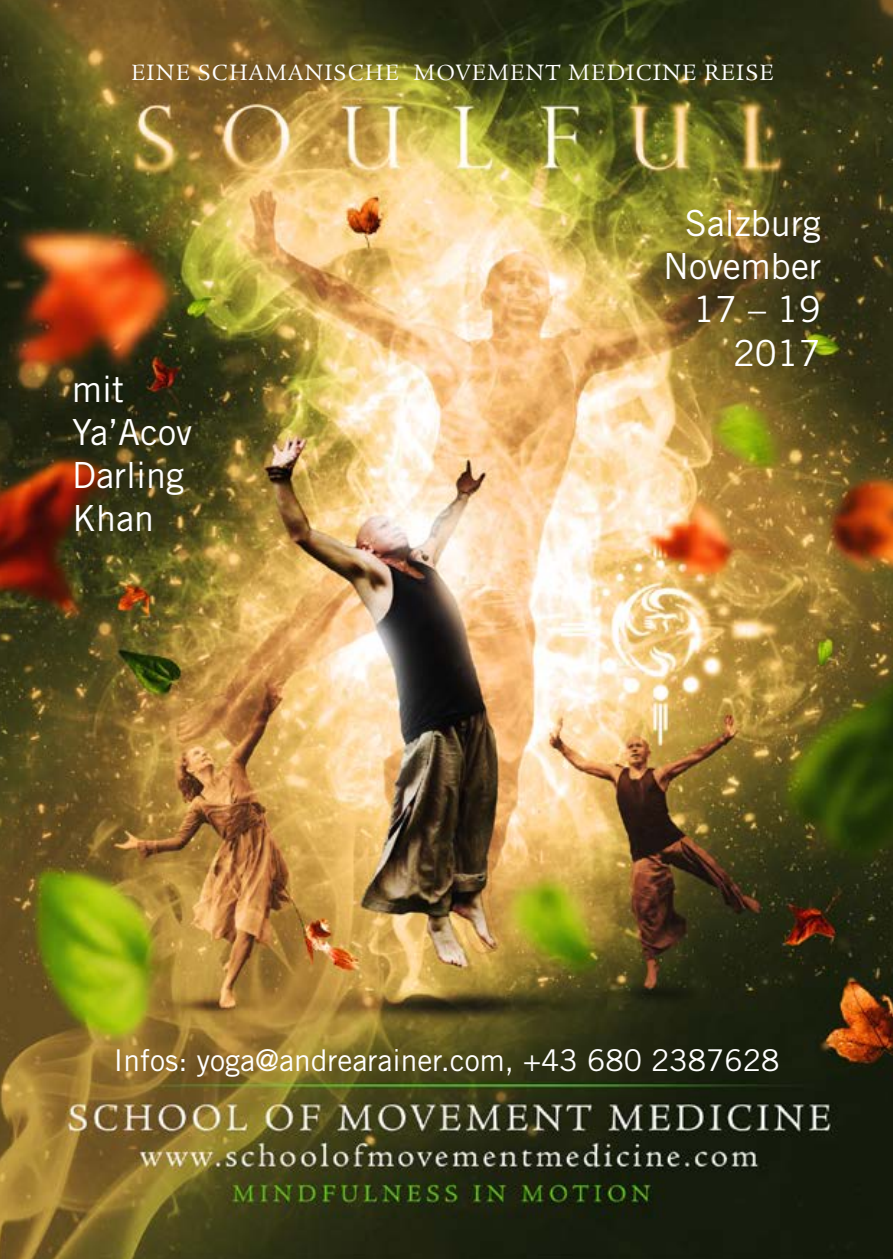
<style>
.page{position:relative;width:893px;height:1259px;background:#fff}
.page>*{position:absolute;margin:0;border:0;box-sizing:border-box;transform-origin:0 0}
.t1{font:36px/43.2px "Trade Gothic LT Std";color:#fff;text-align:right}
.t2{font:30px "Trade Gothic LT Std";color:#fff}
.t3{font:24px "Legacy Serif LT";letter-spacing:.05em;color:#fff}
</style>
<div class="page">
<img style="left:0;top:0;width:893px;height:1259px">
<p class="t3" style="left:131px;top:59px;width:644px">EINE SCHAMANISCHE MOVEMENT MEDICINE REISE</p>
<p class="t1" style="left:72px;top:367px;width:122px;text-align:left">mit<br>Ya’Acov<br>Darling<br>Khan</p>
<p class="t1" style="left:663px;top:201px;width:159px">Salzburg<br>November<br>17 – 19<br>2017</p>
<p class="t2" style="left:113px;top:1042px;width:667px">Infos: yoga@andrearainer.com, +43 680 2387628</p>
</div>
